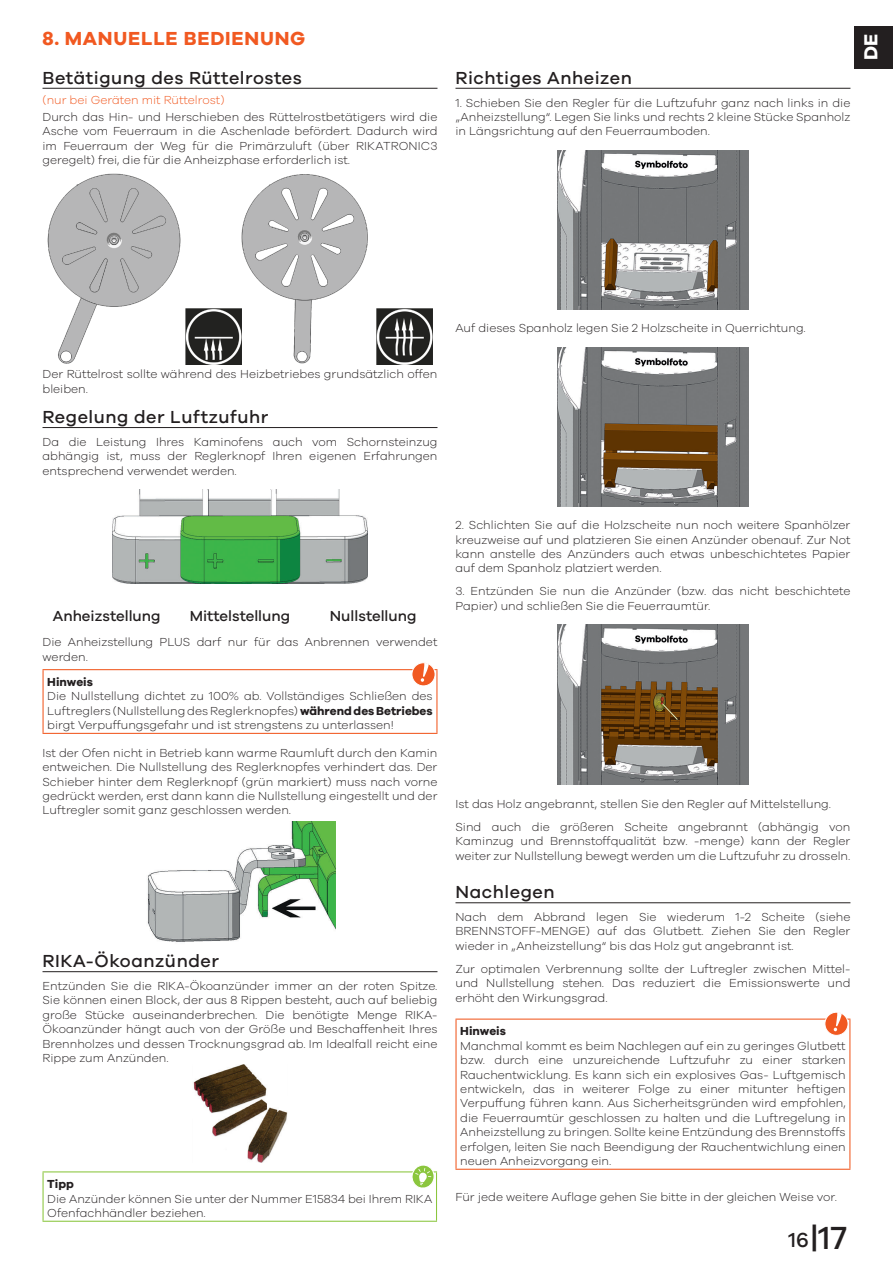
<style>
.page{position:relative;width:893px;height:1263px;background:#fff}
.page>*{position:absolute;margin:0;border:0;box-sizing:border-box;transform-origin:0 0}
.t1{font:500 33px "Galano Grotesque";color:#231f20}
.t2{font:500 21px "Galano Grotesque";color:#231f20}
.t3{font:700 19.5px "Galano Grotesque";letter-spacing:.04em;color:#f15921}
.t4{font:700 19.5px "Galano Grotesque";color:#fff}
.H2_-_SubHeader{font:500 18px "Galano Grotesque";letter-spacing:.03em;color:#231f20}
.BT_-_BodyText{font:500 15px "Galano Grotesque";color:#231f20}
.BT_-_BodyText-2{font:300 12px/14.4px "Galano Grotesque";color:#231f20;text-align:justify}
.Tabellen_Hinweis_Tip{font:300 12px/14.4px "Galano Grotesque";color:#231f20;text-align:justify}
.t5{font:300 12px "Galano Grotesque";color:#f15921}
.Tabellen_Hinweis_Tip-2{font:700 12px "Galano Grotesque";color:#231f20}
.s1{font-weight:700}
</style>
<div class="page">
<div style="left:855px;top:26px;width:38px;height:42px;background:#231f20"></div>
<hr style="left:43px;top:88px;width:394px;height:1px;background:#231f20">
<hr style="left:43px;top:427px;width:394px;height:1px;background:#231f20">
<hr style="left:43px;top:971px;width:394px;height:1px;background:#231f20">
<img style="left:47px;top:173px;width:386px;height:191px">
<img style="left:112px;top:490px;width:256px;height:93px">
<hr style="left:43px;top:669px;width:394px;height:1px;background:#f15921">
<hr style="left:43px;top:670px;width:1px;height:63px;background:#f15921">
<hr style="left:436px;top:670px;width:1px;height:63px;background:#f15921">
<hr style="left:43px;top:733px;width:394px;height:1px;background:#f15921">
<img style="left:147px;top:821px;width:189px;height:121px">
<img style="left:193px;top:1064px;width:95px;height:99px">
<hr style="left:43px;top:1171px;width:394px;height:1px;background:#8bc63e">
<hr style="left:43px;top:1172px;width:1px;height:49px;background:#8bc63e">
<hr style="left:436px;top:1172px;width:1px;height:49px;background:#8bc63e">
<hr style="left:43px;top:1221px;width:394px;height:1px;background:#8bc63e">
<hr style="left:455px;top:88px;width:395px;height:1px;background:#231f20">
<hr style="left:455px;top:902px;width:395px;height:1px;background:#231f20">
<img style="left:557px;top:150px;width:192px;height:159px">
<img style="left:557px;top:347px;width:192px;height:159px">
<img style="left:557px;top:625px;width:192px;height:160px">
<hr style="left:455px;top:1018px;width:395px;height:2px;background:#f15921">
<hr style="left:455px;top:1020px;width:2px;height:149px;background:#f15921">
<hr style="left:849px;top:1020px;width:1px;height:149px;background:#f15921">
<hr style="left:455px;top:1169px;width:395px;height:1px;background:#f15921">
<svg style="left:412px;top:663px;width:23px;height:23px"></svg>
<div style="left:411px;top:662px;width:25px;height:24px;border:1px solid #fff;border-radius:50%"></div>
<svg style="left:421px;top:663px;width:8px;height:19px"></svg>
<svg style="left:411px;top:1165px;width:24px;height:23px"></svg>
<div style="left:825px;top:1012px;width:23px;height:23px;background:#f15921;border-radius:50%"></div>
<div style="left:824px;top:1012px;width:24px;height:24px;border:1px solid #fff;border-radius:50%"></div>
<svg style="left:834px;top:1012px;width:8px;height:19px"></svg>
<p class="t3" style="left:43px;top:26px;width:264px">8. MANUELLE BEDIENUNG</p>
<p class="H2_-_SubHeader" style="left:43px;top:67px;width:261px">Betätigung des Rüttelrostes</p>
<p class="t5" style="left:43px;top:93px;width:184px">(nur bei Geräten mit Rüttelrost)</p>
<p class="BT_-_BodyText-2" style="left:43px;top:109px;width:396px">Durch das Hin- und Herschieben des Rüttelrostbetätigers wird die Asche vom Feuerraum in die Aschenlade befördert. Dadurch wird im Feuerraum der Weg für die Primärzuluft (über RIKATRONIC3 geregelt) frei, die für die Anheizphase erforderlich ist.</p>
<p class="H2_-_SubHeader" style="left:455px;top:67px;width:178px">Richtiges Anheizen</p>
<p class="BT_-_BodyText-2" style="left:455px;top:95px;width:396px">1. Schieben Sie den Regler für die Luftzufuhr ganz nach links in die „Anheizstellung“. Legen Sie links und rechts 2 kleine Stücke Spanholz in Längsrichtung auf den Feuerraumboden.</p>
<h3 class="t4" style="left:859px;top:60px;width:27px;rotate:-90deg">DE</h3>
<p class="BT_-_BodyText-2" style="left:43px;top:367px;width:396px">Der Rüttelrost sollte während des Heizbetriebes grundsätzlich offen bleiben.</p>
<p class="H2_-_SubHeader" style="left:43px;top:406px;width:227px">Regelung der Luftzufuhr</p>
<p class="BT_-_BodyText-2" style="left:43px;top:434px;width:396px">Da die Leistung Ihres Kaminofens auch vom Schornsteinzug abhängig ist, muss der Reglerknopf Ihren eigenen Erfahrungen entsprechend verwendet werden.</p>
<p class="BT_-_BodyText" style="left:53px;top:607px;width:109px">Anheizstellung</p>
<p class="BT_-_BodyText" style="left:190px;top:607px;width:102px">Mittelstellung</p>
<p class="BT_-_BodyText" style="left:330px;top:607px;width:88px">Nullstellung</p>
<p class="BT_-_BodyText-2" style="left:43px;top:635px;width:396px">Die Anheizstellung PLUS darf nur für das Anbrennen verwendet werden.</p>
<p class="Tabellen_Hinweis_Tip-2" style="left:47px;top:674px;width:47px">Hinweis</p>
<p class="Tabellen_Hinweis_Tip" style="left:47px;top:689px;width:387px">Die Nullstellung dichtet zu 100% ab. Vollständiges Schließen des Luftreglers (Nullstellung des Reglerknopfes) <span class="s1">während des Betriebes </span>birgt Verpuffungsgefahr und ist strengstens zu unterlassen!</p>
<p class="BT_-_BodyText-2" style="left:43px;top:745px;width:396px">Ist der Ofen nicht in Betrieb kann warme Raumluft durch den Kamin entweichen. Die Nullstellung des Reglerknopfes verhindert das. Der Schieber hinter dem Reglerknopf (grün markiert) muss nach vorne gedrückt werden, erst dann kann die Nullstellung eingestellt und der Luftregler somit ganz geschlossen werden.</p>
<p class="H2_-_SubHeader" style="left:43px;top:950px;width:178px">RIKA-Ökoanzünder</p>
<p class="BT_-_BodyText-2" style="left:43px;top:978px;width:396px">Entzünden Sie die RIKA-Ökoanzünder immer an der roten Spitze.<br>Sie können einen Block, der aus 8 Rippen besteht, auch auf beliebig große Stücke auseinanderbrechen. Die benötigte Menge RIKA-Ökoanzünder hängt auch von der Größe und Beschaffenheit Ihres Brennholzes und dessen Trocknungsgrad ab. Im Idealfall reicht eine Rippe zum Anzünden.</p>
<p class="Tabellen_Hinweis_Tip-2" style="left:47px;top:1177px;width:28px">Tipp</p>
<p class="Tabellen_Hinweis_Tip" style="left:47px;top:1191px;width:386px">Die Anzünder können Sie unter der Nummer E15834 bei Ihrem RIKA<br>Ofenfachhändler beziehen.</p>
<p class="BT_-_BodyText-2" style="left:455px;top:321px;width:351px">Auf dieses Spanholz legen Sie 2 Holzscheite in Querrichtung.</p>
<p class="BT_-_BodyText-2" style="left:455px;top:517px;width:396px">2. Schlichten Sie auf die Holzscheite nun noch weitere Spanhölzer kreuzweise auf und platzieren Sie einen Anzünder obenauf. Zur Not kann anstelle des Anzünders auch etwas unbeschichtetes Papier auf dem Spanholz platziert werden.</p>
<p class="BT_-_BodyText-2" style="left:455px;top:584px;width:396px">3. Entzünden Sie nun die Anzünder (bzw. das nicht beschichtete<br>Papier) und schließen Sie die Feuerraumtür.</p>
<p class="BT_-_BodyText-2" style="left:455px;top:796px;width:376px">Ist das Holz angebrannt, stellen Sie den Regler auf Mittelstellung.</p>
<p class="BT_-_BodyText-2" style="left:455px;top:819px;width:396px">Sind auch die größeren Scheite angebrannt (abhängig von Kaminzug und Brennstoffqualität bzw. -menge) kann der Regler weiter zur Nullstellung bewegt werden um die Luftzufuhr zu drosseln.</p>
<p class="H2_-_SubHeader" style="left:455px;top:881px;width:101px">Nachlegen</p>
<p class="BT_-_BodyText-2" style="left:455px;top:909px;width:396px">Nach dem Abbrand legen Sie wiederum 1-2 Scheite (siehe BRENNSTOFF-MENGE) auf das Glutbett. Ziehen Sie den Regler wieder in „Anheizstellung“ bis das Holz gut angebrannt ist.</p>
<p class="BT_-_BodyText-2" style="left:455px;top:961px;width:396px">Zur optimalen Verbrennung sollte der Luftregler zwischen Mittel&shy;und Nullstellung stehen. Das reduziert die Emissionswerte und erhöht den Wirkungsgrad.</p>
<p class="Tabellen_Hinweis_Tip-2" style="left:460px;top:1024px;width:47px">Hinweis</p>
<p class="Tabellen_Hinweis_Tip" style="left:460px;top:1038px;width:387px">Manchmal kommt es beim Nachlegen auf ein zu geringes Glutbett bzw. durch eine unzureichende Luftzufuhr zu einer starken Rauchentwicklung. Es kann sich ein explosives Gas- Luftgemisch entwickeln, das in weiterer Folge zu einer mitunter heftigen Verpuffung führen kann. Aus Sicherheitsgründen wird empfohlen, die Feuerraumtür geschlossen zu halten und die Luftregelung in Anheizstellung zu bringen. Sollte keine Entzündung des Brennstoffs erfolgen, leiten Sie nach Beendigung der Rauchentwichlung einen neuen Anheizvorgang ein.</p>
<p class="BT_-_BodyText-2" style="left:455px;top:1189px;width:382px">Für jede weitere Auflage gehen Sie bitte in der gleichen Weise vor.</p>
<h1 class="t1" style="left:810px;top:1218px;width:38px">|17</h1>
<h2 class="t2" style="left:789px;top:1227px;width:22px">16</h2>
</div>
